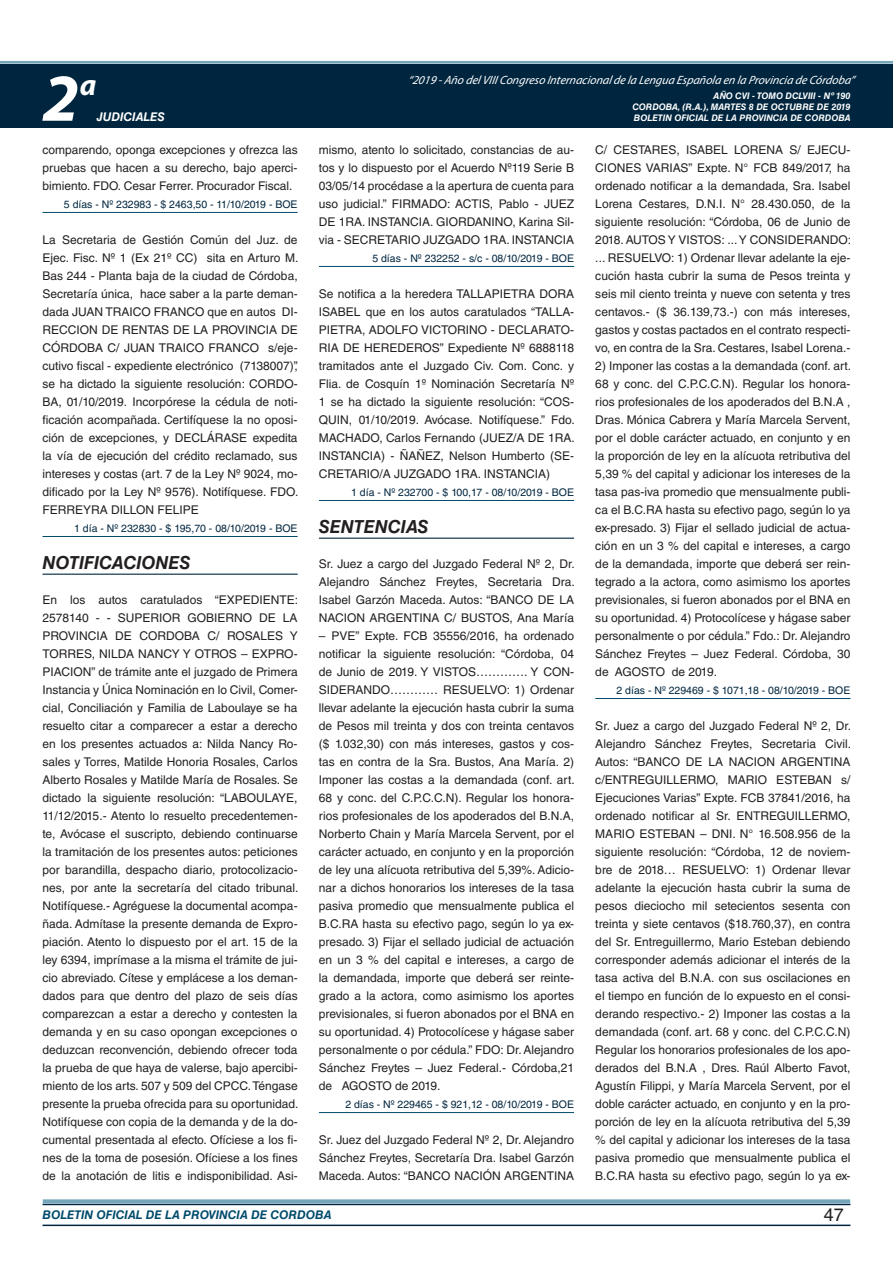
<style>
.page{position:relative;width:893px;height:1263px;background:#fff}
.page>*{position:absolute;margin:0;border:0;box-sizing:border-box;transform-origin:0 0}
.t1{font:italic 700 67.5px "Myriad Pro";color:#fff}
.t2{font:italic 700 30px "Myriad Pro";color:#fff}
.t3{font:italic 700 18px "Helvetica LT Std";color:#231f20}
.t4{font:18px "Helvetica LT Std";color:#231f20}
.t5{font:12px/18px "Helvetica LT Std";color:#231f20;text-align:justify}
.t6{font:italic 12px "Myriad Pro";color:#fff}
.t7{font:italic 700 12px "Helvetica LT Std";color:#004b6c}
.t8{font:italic 700 12px "Helvetica LT Std";color:#fff}
.t9{font:10.5px "Helvetica LT Std";color:#00263f}
.t10{font:italic 700 9px/10.8px "Helvetica LT Std";color:#fff;text-align:right}
</style>
<div class="page">
<div style="left:0;top:61px;width:893px;height:6px;background:#fff;opacity:.75"></div>
<div style="left:0;top:64px;width:893px;height:64px;background:#00263f"></div>
<hr style="left:43px;top:1224px;width:807px;height:2px;background:#00263f">
<div style="left:42px;top:1198px;width:809px;height:8px;background:#fff;opacity:.75"></div>
<hr style="left:43px;top:212px;width:255px;height:1px;background:#004b6c">
<hr style="left:43px;top:536px;width:255px;height:1px;background:#004b6c">
<hr style="left:43px;top:574px;width:255px;height:1px;background:#00263f">
<hr style="left:319px;top:266px;width:255px;height:1px;background:#004b6c">
<hr style="left:319px;top:500px;width:255px;height:1px;background:#004b6c">
<hr style="left:319px;top:538px;width:255px;height:1px;background:#00263f">
<hr style="left:319px;top:1112px;width:255px;height:1px;background:#004b6c">
<hr style="left:595px;top:698px;width:255px;height:1px;background:#004b6c">
<h2 class="t2" style="left:80px;top:66px;width:18px">a</h2>
<p class="t6" style="left:408px;top:72px;width:448px">“2019 -Año delVIIICongreso Internacionalde la Lengua Esp añola en la Provincia de Córdoba”</p>
<h1 class="t1" style="left:43px;top:54px;width:38px">2</h1>
<p class="t10" style="left:632px;top:91px;width:220px">AÑO CVI - TOMO DCLVIII - Nº 190<br>CORDOBA, (R.A.), MARTES 8 DE OCTUBRE DE 2019</p>
<p class="t8" style="left:97px;top:110px;width:70px">JUDICIALES</p>
<p class="t10" style="left:634px;top:112px;width:218px">BOLETIN OFICIAL DE LA PROVINCIA DE CORDOBA</p>
<p class="t5" style="left:43px;top:141px;width:257px">comparendo, oponga excepciones y ofrezca las pruebas que hacen a su derecho, bajo aperci&shy;bimiento. FDO. Cesar Ferrer. Procurador Fiscal.</p>
<p class="t9" style="left:64px;top:198px;width:235px">5 días - Nº 232983 - $ 2463,50 - 11/10/2019 - BOE</p>
<p class="t5" style="left:43px;top:231px;width:257px">La Secretaria de Gestión Común del Juz. de Ejec. Fisc. Nº 1 (Ex 21º CC) sita en Arturo M.<br>Bas 244 - Planta baja de la ciudad de Córdoba, Secretaría única, hace saber a la parte deman&shy;dada JUAN TRAICO FRANCO que en autos DI-RECCION DE RENTAS DE LA PROVINCIA DE CÓRDOBA C/ JUAN TRAICO FRANCO s/eje&shy;cutivo fiscal - expediente electrónico (7138007)”, se ha dictado la siguiente resolución: CORDO-BA, 01/10/2019. Incorpórese la cédula de noti&shy;ficación acompañada. Certifíquese la no oposi&shy;ción de excepciones, y DECLÁRASE expedita la vía de ejecución del crédito reclamado, sus intereses y costas (art. 7 de la Ley Nº 9024, mo&shy;dificado por la Ley Nº 9576). Notifíquese. FDO.<br>FERREYRA DILLON FELIPE</p>
<p class="t9" style="left:74px;top:522px;width:225px">1 día - Nº 232830 - $ 195,70 - 08/10/2019 - BOE</p>
<h3 class="t3" style="left:43px;top:552px;width:149px">NOTIFICACIONES</h3>
<p class="t5" style="left:43px;top:591px;width:257px">En los autos caratulados “EXPEDIENTE:<br>2578140 - - SUPERIOR GOBIERNO DE LA PROVINCIA DE CORDOBA C/ ROSALES Y TORRES, NILDA NANCY Y OTROS – EXPRO-PIACION” de trámite ante el juzgado de Primera Instancia y Única Nominación en lo Civil, Comer&shy;cial, Conciliación y Familia de Laboulaye se ha resuelto citar a comparecer a estar a derecho en los presentes actuados a: Nilda Nancy Ro&shy;sales y Torres, Matilde Honoria Rosales, Carlos Alberto Rosales y Matilde María de Rosales. Se dictado la siguiente resolución: “LABOULAYE, 11/12/2015.- Atento lo resuelto precedentemen&shy;te, Avócase el suscripto, debiendo continuarse la tramitación de los presentes autos: peticiones por barandilla, despacho diario, protocolizacio&shy;nes, por ante la secretaría del citado tribunal.<br>Notifíquese.- Agréguese la documental acompa&shy;ñada. Admítase la presente demanda de Expro&shy;piación. Atento lo dispuesto por el art. 15 de la ley 6394, imprímase a la misma el trámite de jui&shy;cio abreviado. Cítese y emplácese a los deman&shy;dados para que dentro del plazo de seis días comparezcan a estar a derecho y contesten la demanda y en su caso opongan excepciones o deduzcan reconvención, debiendo ofrecer toda la prueba de que haya de valerse, bajo apercibi&shy;miento de los arts. 507 y 509 del CPCC. Téngase presente la prueba ofrecida para su oportunidad.<br>Notifíquese con copia de la demanda y de la do&shy;cumental presentada al efecto. Ofíciese a los fi&shy;nes de la toma de posesión. Ofíciese a los fines de la anotación de litis e indisponibilidad. Asi-</p>
<p class="t5" style="left:319px;top:141px;width:257px">mismo, atento lo solicitado, constancias de au&shy;tos y lo dispuesto por el Acuerdo Nº119 Serie B 03/05/14 procédase a la apertura de cuenta para uso judicial.” FIRMADO: ACTIS, Pablo - JUEZ DE 1RA. INSTANCIA. GIORDANINO, Karina Sil&shy;via - SECRETARIO JUZGADO 1RA. INSTANCIA</p>
<p class="t9" style="left:372px;top:252px;width:203px">5 días - Nº 232252 - s/c - 08/10/2019 - BOE</p>
<p class="t5" style="left:319px;top:285px;width:257px">Se notifica a la heredera TALLAPIETRA DORA ISABEL que en los autos caratulados “TALLA-PIETRA, ADOLFO VICTORINO - DECLARATO-RIA DE HEREDEROS” Expediente Nº 6888118 tramitados ante el Juzgado Civ. Com. Conc. y Flia. de Cosquín 1º Nominación Secretaría Nº 1 se ha dictado la siguiente resolución: “COS-QUIN, 01/10/2019. Avócase. Notifíquese.” Fdo.<br>MACHADO, Carlos Fernando (JUEZ/A DE 1RA.<br>INSTANCIA) - ÑAÑEZ, Nelson Humberto (SE-CRETARIO/A JUZGADO 1RA. INSTANCIA)</p>
<p class="t9" style="left:351px;top:486px;width:224px">1 día - Nº 232700 - $ 100,17 - 08/10/2019 - BOE</p>
<h3 class="t3" style="left:319px;top:516px;width:111px">SENTENCIAS</h3>
<p class="t5" style="left:319px;top:555px;width:257px">Sr. Juez a cargo del Juzgado Federal Nº 2, Dr.<br>Alejandro Sánchez Freytes, Secretaria Dra.<br>Isabel Garzón Maceda. Autos: “BANCO DE LA NACION ARGENTINA C/ BUSTOS, Ana María</p>
<p class="t5" style="left:319px;top:627px;width:257px">– PVE” Expte. FCB 35556/2016, ha ordenado notificar la siguiente resolución: “Córdoba, 04 de Junio de 2019. Y VISTOS…………. Y CON-SIDERANDO………… RESUELVO: 1) Ordenar llevar adelante la ejecución hasta cubrir la suma de Pesos mil treinta y dos con treinta centavos ($ 1.032,30) con más intereses, gastos y cos&shy;tas en contra de la Sra. Bustos, Ana María. 2)<br>Imponer las costas a la demandada (conf. art.<br>68 y conc. del C.P.C.C.N). Regular los honora&shy;rios profesionales de los apoderados del B.N.A, Norberto Chain y María Marcela Servent, por el carácter actuado, en conjunto y en la proporción de ley una alícuota retributiva del 5,39%. Adicio&shy;nar a dichos honorarios los intereses de la tasa pasiva promedio que mensualmente publica el B.C.RA hasta su efectivo pago, según lo ya ex&shy;presado. 3) Fijar el sellado judicial de actuación en un 3 % del capital e intereses, a cargo de la demandada, importe que deberá ser reinte&shy;grado a la actora, como asimismo los aportes previsionales, si fueron abonados por el BNA en su oportunidad. 4) Protocolícese y hágase saber personalmente o por cédula.” FDO: Dr. Alejandro Sánchez Freytes – Juez Federal.- Córdoba,21 de AGOSTO de 2019.</p>
<p class="t9" style="left:345px;top:1098px;width:230px">2 días - Nº 229465 - $ 921,12 - 08/10/2019 - BOE</p>
<p class="t5" style="left:319px;top:1131px;width:257px">Sr. Juez del Juzgado Federal Nº 2, Dr. Alejandro Sánchez Freytes, Secretaría Dra. Isabel Garzón Maceda. Autos: “BANCO NACIÓN ARGENTINA</p>
<p class="t5" style="left:595px;top:141px;width:257px">C/ CESTARES, ISABEL LORENA S/ EJECU-CIONES VARIAS” Expte. N° FCB 849/2017, ha ordenado notificar a la demandada, Sra. Isabel Lorena Cestares, D.N.I. N° 28.430.050, de la siguiente resolución: “Córdoba, 06 de Junio de 2018. AUTOS Y VISTOS: ... Y CONSIDERANDO: ... RESUELVO: 1) Ordenar llevar adelante la eje&shy;cución hasta cubrir la suma de Pesos treinta y seis mil ciento treinta y nueve con setenta y tres centavos.- ($ 36.139,73.-) con más intereses, gastos y costas pactados en el contrato respecti&shy;vo, en contra de la Sra. Cestares, Isabel Lorena.-</p>
<p class="t5" style="left:595px;top:357px;width:257px">2) Imponer las costas a la demandada (conf. art.<br>68 y conc. del C.P.C.C.N). Regular los honora&shy;rios profesionales de los apoderados del B.N.A , Dras. Mónica Cabrera y María Marcela Servent, por el doble carácter actuado, en conjunto y en la proporción de ley en la alícuota retributiva del 5,39 % del capital y adicionar los intereses de la tasa pas-iva promedio que mensualmente publi&shy;ca el B.C.RA hasta su efectivo pago, según lo ya ex-presado. 3) Fijar el sellado judicial de actua&shy;ción en un 3 % del capital e intereses, a cargo de la demandada, importe que deberá ser rein&shy;tegrado a la actora, como asimismo los aportes previsionales, si fueron abonados por el BNA en su oportunidad. 4) Protocolícese y hágase saber personalmente o por cédula.” Fdo.: Dr. Alejandro Sánchez Freytes – Juez Federal. Córdoba, 30 de AGOSTO de 2019.</p>
<p class="t9" style="left:616px;top:684px;width:235px">2 días - Nº 229469 - $ 1071,18 - 08/10/2019 - BOE</p>
<p class="t5" style="left:595px;top:717px;width:257px">Sr. Juez a cargo del Juzgado Federal Nº 2, Dr.<br>Alejandro Sánchez Freytes, Secretaria Civil.<br>Autos: “BANCO DE LA NACION ARGENTINA c/ENTREGUILLERMO, MARIO ESTEBAN s/ Ejecuciones Varias” Expte. FCB 37841/2016, ha ordenado notificar al Sr. ENTREGUILLERMO, MARIO ESTEBAN – DNI. N° 16.508.956 de la siguiente resolución: “Córdoba, 12 de noviem&shy;bre de 2018… RESUELVO: 1) Ordenar llevar adelante la ejecución hasta cubrir la suma de pesos dieciocho mil setecientos sesenta con treinta y siete centavos ($18.760,37), en contra del Sr. Entreguillermo, Mario Esteban debiendo corresponder además adicionar el interés de la tasa activa del B.N.A. con sus oscilaciones en el tiempo en función de lo expuesto en el consi&shy;derando respectivo.- 2) Imponer las costas a la demandada (conf. art. 68 y conc. del C.P.C.C.N)<br>Regular los honorarios profesionales de los apo&shy;derados del B.N.A , Dres. Raúl Alberto Favot, Agustín Filippi, y María Marcela Servent, por el doble carácter actuado, en conjunto y en la pro&shy;porción de ley en la alícuota retributiva del 5,39 % del capital y adicionar los intereses de la tasa pasiva promedio que mensualmente publica el B.C.RA hasta su efectivo pago, según lo ya ex-</p>
<p class="t7" style="left:43px;top:1208px;width:290px">BOLETIN OFICIAL DE LA PROVINCIA DE CORDOBA</p>
<h3 class="t4" style="left:824px;top:1204px;width:22px">47</h3>
</div>
